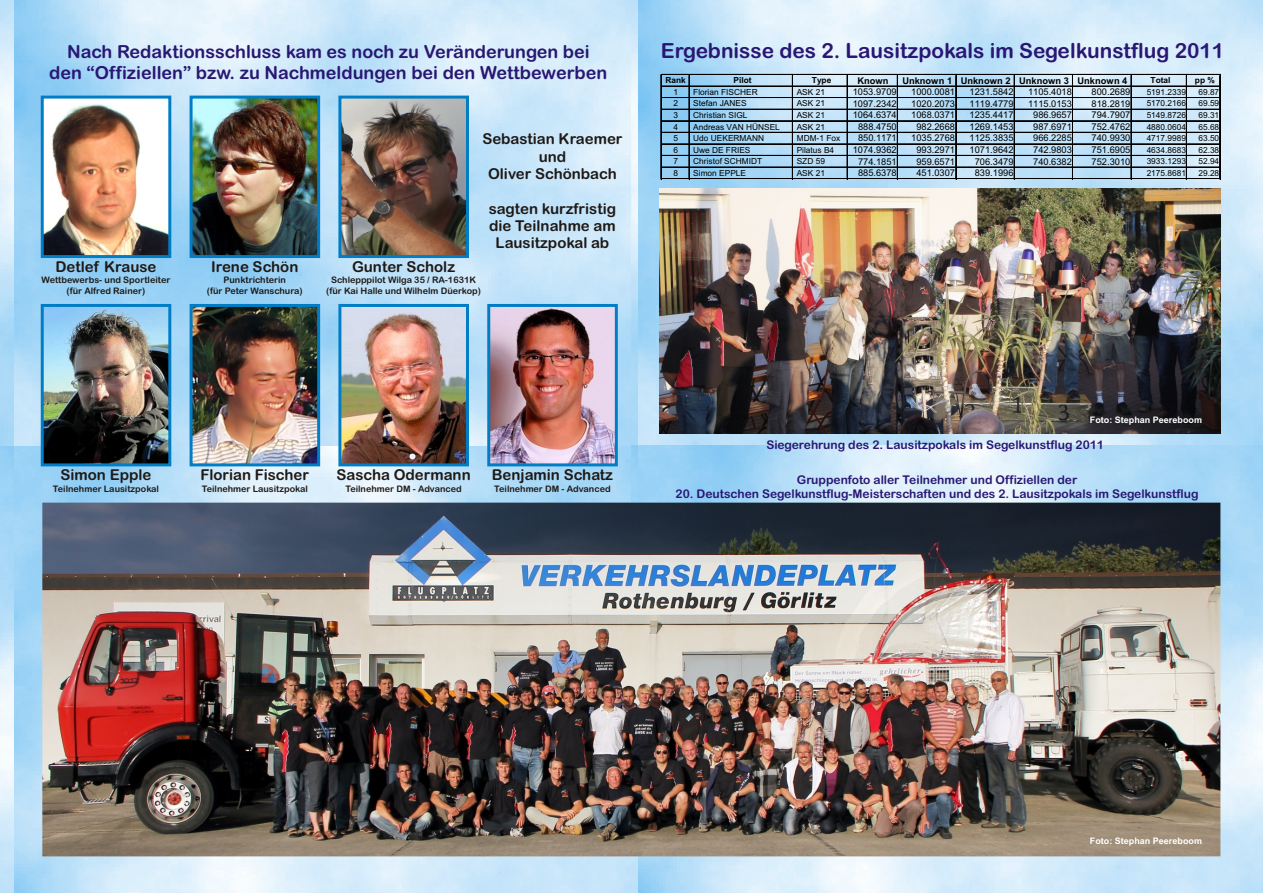
<style>
.page{position:relative;width:1263px;height:893px;background:#fff}
.page>*{position:absolute;margin:0;border:0;box-sizing:border-box;transform-origin:0 0}
.t1{font:20.85px "Arial Rounded MT Bold";color:#291773}
.t2{font:18px/20.9px "Arial Rounded MT Bold";color:#291773;text-align:center}
.t3{font:15px/17.4px "Arial Rounded MT Bold";color:#1f1a17;text-align:center}
.t4{font:12px "Arial Rounded MT Bold";color:#291773}
.t5{font:9.3px "Arial";color:#000}
.t6{font:700 9.3px "Arial";color:#000}
.t7{font:9px/10.4px "Arial Rounded MT Bold";color:#1f1a17;text-align:center}
.t8{font:700 9px "Arial";color:#fff}
.t9{font:8.4px "Arial";color:#000}
.t10{font:700 8.4px "Arial";color:#000}
</style>
<div class="page">
<img style="left:0;top:0;width:631px;height:893px">
<svg style="left:631px;top:0;width:632px;height:893px;background:#c1e1f6"></svg>
<div style="left:41px;top:96px;width:130px;height:162px;border:3px solid #007dc4"></div>
<div style="left:190px;top:96px;width:130px;height:162px;border:3px solid #007dc4"></div>
<div style="left:338px;top:96px;width:131px;height:162px;border:3px solid #007dc4"></div>
<div style="left:41px;top:304px;width:130px;height:162px;border:3px solid #007dc4"></div>
<div style="left:190px;top:304px;width:130px;height:162px;border:3px solid #007dc4"></div>
<div style="left:338px;top:304px;width:131px;height:162px;border:3px solid #007dc4"></div>
<div style="left:487px;top:304px;width:131px;height:162px;border:3px solid #007dc4"></div>
<hr style="left:660px;top:74px;width:1px;height:105px;background:#000">
<hr style="left:661px;top:74px;width:1px;height:105px;background:#000">
<hr style="left:689px;top:75px;width:1px;height:104px;background:#000">
<hr style="left:792px;top:75px;width:1px;height:104px;background:#000">
<hr style="left:847px;top:75px;width:1px;height:104px;background:#000">
<hr style="left:897px;top:75px;width:1px;height:104px;background:#000">
<hr style="left:955px;top:75px;width:1px;height:104px;background:#000">
<hr style="left:956px;top:75px;width:1px;height:104px;background:#000">
<hr style="left:1014px;top:75px;width:1px;height:104px;background:#000">
<hr style="left:1072px;top:75px;width:1px;height:104px;background:#000">
<hr style="left:1130px;top:75px;width:1px;height:104px;background:#000">
<hr style="left:1131px;top:75px;width:1px;height:104px;background:#000">
<hr style="left:1186px;top:75px;width:1px;height:104px;background:#000">
<hr style="left:1219px;top:75px;width:1px;height:104px;background:#000">
<hr style="left:662px;top:74px;width:558px;height:1px;background:#000">
<hr style="left:662px;top:86px;width:558px;height:1px;background:#000">
<hr style="left:662px;top:97px;width:558px;height:1px;background:#000">
<hr style="left:662px;top:98px;width:558px;height:1px;background:#000">
<hr style="left:662px;top:109px;width:558px;height:1px;background:#000">
<hr style="left:662px;top:120px;width:558px;height:1px;background:#000">
<hr style="left:662px;top:121px;width:558px;height:1px;background:#000">
<hr style="left:662px;top:132px;width:558px;height:1px;background:#000">
<hr style="left:662px;top:144px;width:558px;height:1px;background:#000">
<hr style="left:662px;top:155px;width:558px;height:1px;background:#000">
<hr style="left:662px;top:167px;width:558px;height:1px;background:#000">
<hr style="left:662px;top:178px;width:558px;height:1px;background:#000">
<img style="left:660px;top:188px;width:560px;height:246px">
<img style="left:42px;top:503px;width:1178px;height:353px">
<h2 class="t2" style="left:49px;top:43px;width:560px">Nach Redaktionsschluss kam es noch zu Veränderungen bei den “Offiziellen” bzw. zu Nachmeldungen bei den Wettbewerben</h2>
<h3 class="t3" style="left:55px;top:259px;width:103px">Detlef Krause</h3>
<p class="t7" style="left:42px;top:276px;width:130px">Wettbewerbs- und Sportleiter (für Alfred Rainer)</p>
<h3 class="t3" style="left:211px;top:259px;width:89px">Irene Schön</h3>
<p class="t7" style="left:207px;top:276px;width:97px">Punktrichterin<br>(für Peter Wanschura)</p>
<h3 class="t3" style="left:482px;top:132px;width:142px">Sebastian Kraemer und<br>Oliver Schönbach</h3>
<h3 class="t3" style="left:489px;top:201px;width:129px">sagten kurzfristig die Teilnahme am<br>Lausitzpokal ab</h3>
<h3 class="t3" style="left:352px;top:259px;width:105px">Gunter Scholz</h3>
<p class="t7" style="left:326px;top:276px;width:156px">Schlepppilot Wilga 35 / RA-1631K (für Kai Halle und Wilhelm Düerkop)</p>
<h1 class="t1" style="left:661px;top:43px;width:565px">Ergebnisse des 2. Lausitzpokals im Segelkunstflug 2011</h1>
<p class="t10" style="left:665px;top:77px;width:22px">Rank</p>
<p class="t10" style="left:733px;top:77px;width:20px">Pilot</p>
<p class="t10" style="left:812px;top:77px;width:21px">Type</p>
<p class="t6" style="left:857px;top:77px;width:33px">Known</p>
<p class="t6" style="left:902px;top:77px;width:227px">Unknown 1 Unknown 2 Unknown 3 Unknown 4</p>
<p class="t10" style="left:1150px;top:77px;width:21px">Total</p>
<p class="t10" style="left:1195px;top:77px;width:21px">pp %</p>
<p class="t9" style="left:673px;top:89px;width:6px">1</p>
<p class="t9" style="left:693px;top:89px;width:66px">Florian FISCHER</p>
<p class="t9" style="left:797px;top:89px;width:30px">ASK 21</p>
<p class="t5" style="left:853px;top:88px;width:45px">1053.9709</p>
<p class="t5" style="left:911px;top:88px;width:45px">1000.0081</p>
<p class="t5" style="left:970px;top:88px;width:45px">1231.5842</p>
<p class="t5" style="left:1028px;top:88px;width:45px">1105.4018</p>
<p class="t5" style="left:1092px;top:88px;width:40px">800.2689</p>
<p class="t9" style="left:1147px;top:89px;width:41px">5191.2339</p>
<p class="t9" style="left:1198px;top:89px;width:22px">69.87</p>
<p class="t9" style="left:673px;top:100px;width:6px">2</p>
<p class="t9" style="left:693px;top:100px;width:55px">Stefan JANES</p>
<p class="t9" style="left:797px;top:100px;width:30px">ASK 21</p>
<p class="t5" style="left:853px;top:100px;width:45px">1097.2342</p>
<p class="t5" style="left:911px;top:100px;width:45px">1020.2073</p>
<p class="t5" style="left:970px;top:100px;width:45px">1119.4779</p>
<p class="t5" style="left:1028px;top:100px;width:45px">1115.0153</p>
<p class="t5" style="left:1092px;top:100px;width:40px">818.2819</p>
<p class="t9" style="left:1147px;top:100px;width:41px">5170.2166</p>
<p class="t9" style="left:1198px;top:100px;width:22px">69.59</p>
<p class="t9" style="left:673px;top:112px;width:6px">3</p>
<p class="t9" style="left:693px;top:112px;width:56px">Christian SIGL</p>
<p class="t9" style="left:797px;top:112px;width:30px">ASK 21</p>
<p class="t5" style="left:853px;top:111px;width:45px">1064.6374</p>
<p class="t5" style="left:911px;top:111px;width:45px">1068.0371</p>
<p class="t5" style="left:970px;top:111px;width:45px">1235.4417</p>
<p class="t5" style="left:1033px;top:111px;width:40px">986.9657</p>
<p class="t5" style="left:1092px;top:111px;width:40px">794.7907</p>
<p class="t9" style="left:1147px;top:112px;width:41px">5149.8726</p>
<p class="t9" style="left:1198px;top:112px;width:22px">69.31</p>
<p class="t9" style="left:673px;top:123px;width:6px">4</p>
<p class="t9" style="left:693px;top:123px;width:88px">Andreas VAN HÜNSEL</p>
<p class="t9" style="left:797px;top:123px;width:30px">ASK 21</p>
<p class="t5" style="left:858px;top:123px;width:40px">888.4750</p>
<p class="t5" style="left:916px;top:123px;width:40px">982.2668</p>
<p class="t5" style="left:970px;top:123px;width:45px">1269.1453</p>
<p class="t5" style="left:1033px;top:123px;width:40px">987.6971</p>
<p class="t5" style="left:1092px;top:123px;width:40px">752.4762</p>
<p class="t9" style="left:1147px;top:123px;width:41px">4880.0604</p>
<p class="t9" style="left:1198px;top:123px;width:22px">65.68</p>
<p class="t9" style="left:673px;top:135px;width:6px">5</p>
<p class="t9" style="left:693px;top:135px;width:72px">Udo UEKERMANN</p>
<p class="t9" style="left:797px;top:135px;width:45px">MDM-1 Fox</p>
<p class="t5" style="left:858px;top:135px;width:40px">850.1171</p>
<p class="t5" style="left:911px;top:135px;width:45px">1035.2768</p>
<p class="t5" style="left:970px;top:135px;width:45px">1125.3835</p>
<p class="t5" style="left:1033px;top:135px;width:40px">966.2285</p>
<p class="t5" style="left:1092px;top:135px;width:40px">740.9930</p>
<p class="t9" style="left:1147px;top:135px;width:41px">4717.9989</p>
<p class="t9" style="left:1198px;top:135px;width:22px">63.50</p>
<p class="t9" style="left:673px;top:147px;width:6px">6</p>
<p class="t9" style="left:693px;top:147px;width:59px">Uwe DE FRIES</p>
<p class="t9" style="left:797px;top:147px;width:39px">Pilatus B4</p>
<p class="t5" style="left:853px;top:146px;width:45px">1074.9362</p>
<p class="t5" style="left:916px;top:146px;width:40px">993.2971</p>
<p class="t5" style="left:970px;top:146px;width:45px">1071.9642</p>
<p class="t5" style="left:1033px;top:146px;width:40px">742.9803</p>
<p class="t5" style="left:1092px;top:146px;width:40px">751.6905</p>
<p class="t9" style="left:1147px;top:147px;width:41px">4634.8683</p>
<p class="t9" style="left:1198px;top:147px;width:22px">62.38</p>
<p class="t9" style="left:673px;top:158px;width:6px">7</p>
<p class="t9" style="left:693px;top:158px;width:71px">Christof SCHMIDT</p>
<p class="t9" style="left:797px;top:158px;width:30px">SZD 59</p>
<p class="t5" style="left:858px;top:158px;width:40px">774.1851</p>
<p class="t5" style="left:916px;top:158px;width:40px">959.6571</p>
<p class="t5" style="left:975px;top:158px;width:40px">706.3479</p>
<p class="t5" style="left:1033px;top:158px;width:40px">740.6382</p>
<p class="t5" style="left:1092px;top:158px;width:40px">752.3010</p>
<p class="t9" style="left:1147px;top:158px;width:41px">3933.1293</p>
<p class="t9" style="left:1198px;top:158px;width:22px">52.94</p>
<p class="t9" style="left:673px;top:170px;width:6px">8</p>
<p class="t9" style="left:693px;top:170px;width:54px">Simon EPPLE</p>
<p class="t9" style="left:797px;top:170px;width:30px">ASK 21</p>
<p class="t5" style="left:858px;top:169px;width:40px">885.6378</p>
<p class="t5" style="left:916px;top:169px;width:40px">451.0307</p>
<p class="t5" style="left:975px;top:169px;width:40px">839.1996</p>
<p class="t9" style="left:1147px;top:170px;width:41px">2175.8681</p>
<p class="t9" style="left:1198px;top:170px;width:22px">29.28</p>
<h3 class="t3" style="left:60px;top:467px;width:92px">Simon Epple</h3>
<p class="t7" style="left:53px;top:484px;width:108px">Teilnehmer Lausitzpokal</p>
<h3 class="t3" style="left:200px;top:467px;width:110px">Florian Fischer</h3>
<p class="t7" style="left:202px;top:484px;width:108px">Teilnehmer Lausitzpokal</p>
<h3 class="t3" style="left:336px;top:467px;width:136px">Sascha Odermann</h3>
<p class="t7" style="left:345px;top:484px;width:118px">Teilnehmer DM - Advanced</p>
<h3 class="t3" style="left:492px;top:467px;width:123px">Benjamin Schatz</h3>
<p class="t7" style="left:494px;top:484px;width:118px">Teilnehmer DM - Advanced</p>
<p class="t8" style="left:1090px;top:416px;width:114px">Foto: Stephan Peereboom</p>
<p class="t4" style="left:766px;top:440px;width:339px">Siegerehrung des 2. Lausitzpokals im Segelkunstflug 2011</p>
<p class="t4" style="left:797px;top:475px;width:282px">Gruppenfoto aller Teilnehmer und Offiziellen der</p>
<p class="t4" style="left:676px;top:489px;width:524px">20. Deutschen Segelkunstflug-Meisterschaften und des 2. Lausitzpokals im Segelkunstflug</p>
<p class="t8" style="left:1090px;top:837px;width:114px">Foto: Stephan Peereboom</p>
</div>
